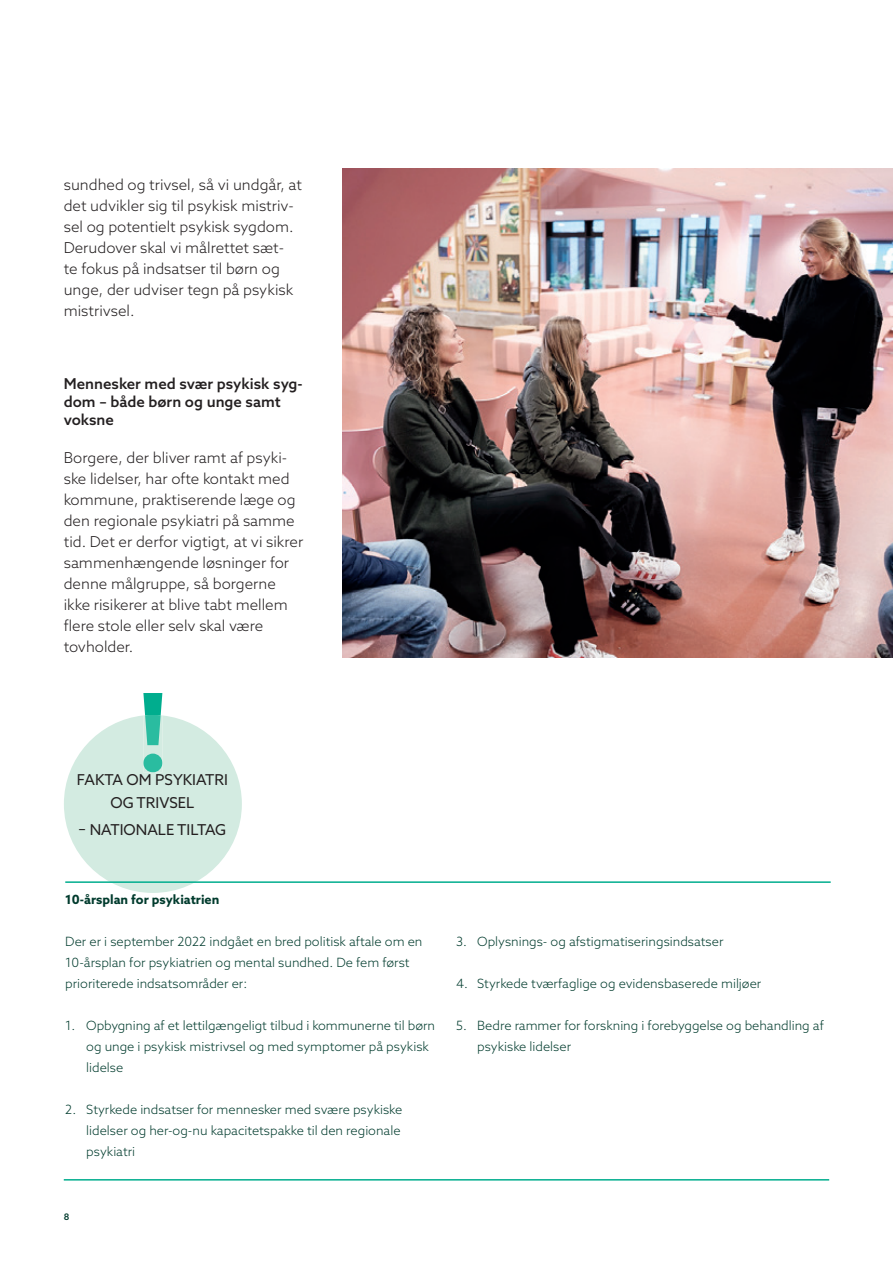
<style>
.page{position:relative;width:893px;height:1263px;background:#fff}
.page>*{position:absolute;margin:0;border:0;box-sizing:border-box;transform-origin:0 0}
.t1{font:700 108px "Azo Sans";color:#00ad8e}
.t2{font:300 15px/21px "Azo Sans";color:#231f20}
.t3{font:500 15px/18px "Azo Sans";color:#231f20}
.t4{font:15px "Azo Sans";color:#231f20}
.t5{font:300 12.75px/21px "Azo Sans";color:#003b2d}
.t6{font:700 12.75px "Azo Sans";color:#003b2d}
.t7{font:500 9px "Azo Sans";color:#003b2d}
</style>
<div class="page">
<img style="left:342px;top:169px;width:551px;height:488px">
<svg style="left:64px;top:715px;width:178px;height:178px"></svg>
<hr style="left:65px;top:881px;width:766px;height:2px;background:#00ad8e">
<hr style="left:64px;top:1179px;width:765px;height:1px;background:#00ad8e">
<p class="t2" style="left:64px;top:174px;width:240px">sundhed og trivsel, så vi undgår, at det udvikler sig til psykisk mistriv&shy;sel og potentielt psykisk sygdom.<br>Derudover skal vi målrettet sæt-<br>te fokus på indsatser til børn og unge, der udviser tegn på psykisk mistrivsel.</p>
<h4 class="t3" style="left:64px;top:374px;width:240px">Mennesker med svær psykisk syg&shy;dom – både børn og unge samt voksne</h4>
<p class="t2" style="left:64px;top:447px;width:241px">Borgere, der bliver ramt af psyki&shy;ske lidelser, har ofte kontakt med kommune, praktiserende læge og den regionale psykiatri på samme tid. Det er derfor vigtigt, at vi sikrer sammenhængende løsninger for denne målgruppe, så borgerne ikke risikerer at blive tabt mellem flere stole eller selv skal være tovholder.</p>
<h1 class="t1" style="left:137px;top:661px;width:33px">!</h1>
<p class="t4" style="left:110px;top:792px;width:85px">OG TRIVSEL</p>
<p class="t4" style="left:79px;top:819px;width:149px">– NATIONALE TILTAG</p>
<p class="t4" style="left:77px;top:770px;width:153px">FAKTA OM PSYKIATRI</p>
<h5 class="t6" style="left:65px;top:891px;width:156px">10-årsplan for psykiatrien</h5>
<p class="t5" style="left:65px;top:931px;width:359px">Der er i september 2022 indgået en bred politisk aftale om en<br>10-årsplan for psykiatrien og mental sundhed. De fem først prioriterede indsatsområder er:</p>
<p class="t5" style="left:86px;top:1015px;width:350px;text-indent:-21px">1. Opbygning af et lettilgængeligt tilbud i kommunerne til børn og unge i psykisk mistrivsel og med symptomer på psykisk lidelse</p>
<p class="t5" style="left:86px;top:1099px;width:317px;text-indent:-21px">2. Styrkede indsatser for mennesker med svære psykiske lidelser og her-og-nu kapacitetspakke til den regionale psykiatri</p>
<p class="t7" style="left:64px;top:1211px;width:7px">8</p>
<p class="t5" style="left:456px;top:931px;width:269px">3. Oplysnings- og afstigmatiseringsindsatser</p>
<p class="t5" style="left:456px;top:973px;width:307px">4. Styrkede tværfaglige og evidensbaserede miljøer</p>
<p class="t5" style="left:477px;top:1015px;width:348px;text-indent:-21px">5. Bedre rammer for forskning i forebyggelse og behandling af psykiske lidelser</p>
</div>
